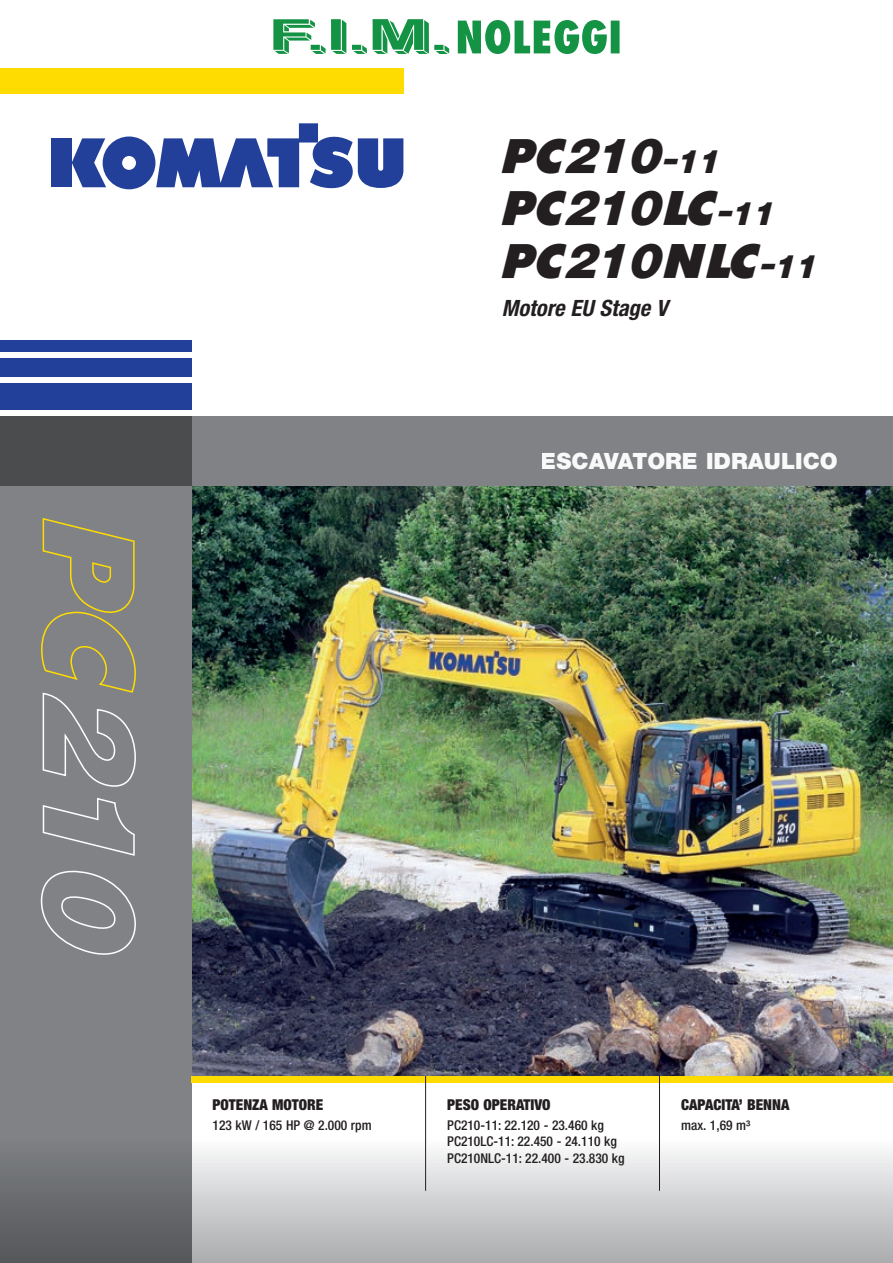
<style>
.page{position:relative;width:893px;height:1263px;background:#fff}
.page>*{position:absolute;margin:0;border:0;box-sizing:border-box;transform-origin:0 0}
.t1{font:italic 45px/52.5px "Komatsu VI";color:#231f20}
.t2{font:900 22.5px "Helvetica Neue LT Pro";color:#fff}
.t3{font:italic 700 condensed 22.5px "Helvetica Neue LT Pro";color:#231f20}
.t4{font:900 condensed 15px "Helvetica Neue LT Pro";color:#231f20}
.t5{font:500 condensed 13.5px/16.5px "Helvetica Neue LT Pro";color:#231f20}
.s1{font-size:30px}
</style>
<div class="page">
<img style="left:192px;top:486px;width:701px;height:590px">
<div style="left:0;top:417px;width:192px;height:846px;background:#808285"></div>
<div style="left:0;top:384px;width:192px;height:26px;background:#223f99"></div>
<div style="left:0;top:359px;width:192px;height:18px;background:#223f99"></div>
<div style="left:0;top:340px;width:192px;height:12px;background:#223f99"></div>
<div style="left:0;top:68px;width:404px;height:26px;background:#ffdc01"></div>
<div style="left:51px;top:138px;width:21px;height:49px;background:#223f99"></div>
<svg style="left:72px;top:123px;width:331px;height:66px"></svg>
<div style="left:191px;top:1076px;width:702px;height:6px;background:#ffdc01"></div>
<div style="left:0;top:417px;width:893px;height:69px;background:#808285"></div>
<div style="left:0;top:417px;width:192px;height:69px;background:#4b4c4d"></div>
<svg style="left:0;top:1140px;width:893px;height:123px"></svg>
<hr style="left:425px;top:1076px;width:1px;height:115px;background:#231f20">
<hr style="left:659px;top:1076px;width:1px;height:115px;background:#231f20">
<svg style="left:40px;top:518px;width:96px;height:437px"></svg>
<svg style="left:273px;top:19px;width:347px;height:35px"></svg>
<p class="t1" style="left:502px;top:129px;width:318px">PC210<span class="s1">-11<br></span>PC210LC<span class="s1">-11<br></span>PC210NLC<span class="s1">-11</span></p>
<p class="t3" style="left:502px;top:294px;width:168px">Motore EU Stage V</p>
<h2 class="t2" style="left:541px;top:447px;width:298px">ESCAVATORE IDRAULICO</h2>
<p class="t4" style="left:213px;top:1096px;width:112px">POTENZA MOTORE</p>
<p class="t5" style="left:213px;top:1116px;width:161px">123 kW / 165 HP @ 2.000 rpm</p>
<p class="t4" style="left:447px;top:1096px;width:105px">PESO OPERATIVO</p>
<p class="t5" style="left:447px;top:1116px;width:179px">PC210-11: 22.120 - 23.460 kg<br>PC210LC-11: 22.450 - 24.110 kg<br>PC210NLC-11: 22.400 - 23.830 kg</p>
<p class="t4" style="left:681px;top:1096px;width:110px">CAPACITA’ BENNA</p>
<p class="t5" style="left:681px;top:1116px;width:71px">max. 1,69 m³</p>
</div>
